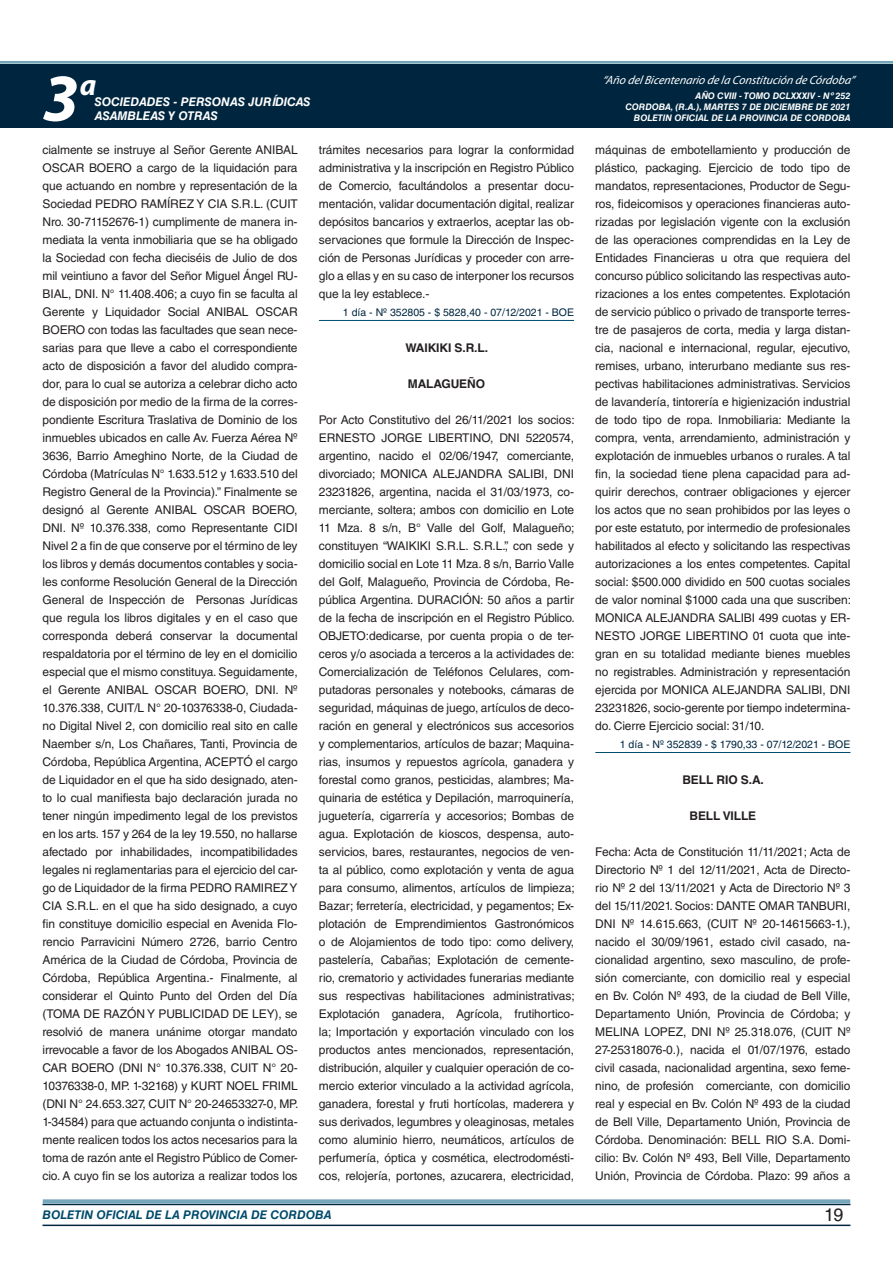
<style>
.page{position:relative;width:893px;height:1263px;background:#fff}
.page>*{position:absolute;margin:0;border:0;box-sizing:border-box;transform-origin:0 0}
.t1{font:italic 700 67.5px "Myriad Pro";color:#fff}
.t2{font:italic 700 30px "Myriad Pro";color:#fff}
.t3{font:18px "Helvetica LT Std";color:#231f20}
.t4{font:12px/18px "Helvetica LT Std";letter-spacing:-.01em;color:#231f20;text-align:justify}
.t5{font:italic 12px "Myriad Pro";color:#fff}
.t6{font:italic 700 12px "Helvetica LT Std";color:#fff}
.t7{font:700 12px "Helvetica LT Std";letter-spacing:-.01em;color:#231f20}
.t8{font:italic 700 12px "Helvetica LT Std";color:#004b6c}
.t9{font:10.5px "Helvetica LT Std";color:#00263f}
.t10{font:italic 700 9px/10.8px "Helvetica LT Std";color:#fff;text-align:right}
</style>
<div class="page">
<div style="left:0;top:61px;width:893px;height:6px;background:#fff;opacity:.75"></div>
<div style="left:0;top:64px;width:893px;height:64px;background:#00263f"></div>
<hr style="left:43px;top:1224px;width:807px;height:2px;background:#00263f">
<div style="left:42px;top:1198px;width:809px;height:8px;background:#fff;opacity:.75"></div>
<hr style="left:319px;top:320px;width:255px;height:1px;background:#004b6c">
<hr style="left:595px;top:752px;width:255px;height:1px;background:#004b6c">
<h1 class="t1" style="left:43px;top:54px;width:38px">3</h1>
<h2 class="t2" style="left:80px;top:66px;width:18px">a</h2>
<p class="t6" style="left:95px;top:94px;width:217px">SOCIEDADES - PERSONAS JURÍDICAS</p>
<p class="t6" style="left:95px;top:109px;width:125px">ASAMBLEAS Y OTRAS</p>
<p class="t4" style="left:43px;top:141px;width:257px">cialmente se instruye al Señor Gerente ANIBAL OSCAR BOERO a cargo de la liquidación para que actuando en nombre y representación de la Sociedad PEDRO RAMÍREZ Y CIA S.R.L. (CUIT Nro. 30-71152676-1) cumplimente de manera in&shy;mediata la venta inmobiliaria que se ha obligado la Sociedad con fecha dieciséis de Julio de dos mil veintiuno a favor del Señor Miguel Ángel RU-BIAL, DNI. N° 11.408.406; a cuyo fin se faculta al Gerente y Liquidador Social ANIBAL OSCAR BOERO con todas las facultades que sean nece&shy;sarias para que lleve a cabo el correspondiente acto de disposición a favor del aludido compra&shy;dor, para lo cual se autoriza a celebrar dicho acto de disposición por medio de la firma de la corres&shy;pondiente Escritura Traslativa de Dominio de los inmuebles ubicados en calle Av. Fuerza Aérea Nº 3636, Barrio Ameghino Norte, de la Ciudad de Córdoba (Matrículas N° 1.633.512 y 1.633.510 del Registro General de la Provincia).” Finalmente se designó al Gerente ANIBAL OSCAR BOERO, DNI. Nº 10.376.338, como Representante CIDI Nivel 2 a fin de que conserve por el término de ley los libros y demás documentos contables y socia&shy;les conforme Resolución General de la Dirección General de Inspección de Personas Jurídicas que regula los libros digitales y en el caso que corresponda deberá conservar la documental respaldatoria por el término de ley en el domicilio especial que el mismo constituya. Seguidamente, el Gerente ANIBAL OSCAR BOERO, DNI. Nº 10.376.338, CUIT/L N° 20-10376338-0, Ciudada&shy;no Digital Nivel 2, con domicilio real sito en calle Naember s/n, Los Chañares, Tanti, Provincia de Córdoba, República Argentina, ACEPTÓ el cargo de Liquidador en el que ha sido designado, aten&shy;to lo cual manifiesta bajo declaración jurada no tener ningún impedimento legal de los previstos en los arts. 157 y 264 de la ley 19.550, no hallarse afectado por inhabilidades, incompatibilidades legales ni reglamentarias para el ejercicio del car&shy;go de Liquidador de la firma PEDRO RAMIREZ Y CIA S.R.L. en el que ha sido designado, a cuyo fin constituye domicilio especial en Avenida Flo&shy;rencio Parravicini Número 2726, barrio Centro América de la Ciudad de Córdoba, Provincia de Córdoba, República Argentina.- Finalmente, al considerar el Quinto Punto del Orden del Día (TOMA DE RAZÓN Y PUBLICIDAD DE LEY), se resolvió de manera unánime otorgar mandato irrevocable a favor de los Abogados ANIBAL OS-CAR BOERO (DNI N° 10.376.338, CUIT N° 20- 10376338-0, MP. 1-32168) y KURT NOEL FRIML (DNI N° 24.653.327, CUIT N° 20-24653327-0, MP.<br>1-34584) para que actuando conjunta o indistinta&shy;mente realicen todos los actos necesarios para la toma de razón ante el Registro Público de Comer&shy;cio. A cuyo fin se los autoriza a realizar todos los</p>
<p class="t4" style="left:319px;top:141px;width:257px">trámites necesarios para lograr la conformidad administrativa y la inscripción en Registro Público de Comercio, facultándolos a presentar docu&shy;mentación, validar documentación digital, realizar depósitos bancarios y extraerlos, aceptar las ob&shy;servaciones que formule la Dirección de Inspec&shy;ción de Personas Jurídicas y proceder con arre&shy;glo a ellas y en su caso de interponer los recursos que la ley establece.-</p>
<p class="t9" style="left:343px;top:306px;width:233px">1 día - Nº 352805 - $ 5828,40 - 07/12/2021 - BOE</p>
<p class="t7" style="left:405px;top:340px;width:84px">WAIKIKI S.R.L.</p>
<p class="t7" style="left:408px;top:376px;width:79px">MALAGUEÑO</p>
<p class="t4" style="left:319px;top:411px;width:257px">Por Acto Constitutivo del 26/11/2021 los socios:<br>ERNESTO JORGE LIBERTINO, DNI 5220574, argentino, nacido el 02/06/1947, comerciante, divorciado; MONICA ALEJANDRA SALIBI, DNI 23231826, argentina, nacida el 31/03/1973, co&shy;merciante, soltera; ambos con domicilio en Lote 11 Mza. 8 s/n, B° Valle del Golf, Malagueño; constituyen “WAIKIKI S.R.L. S.R.L.”, con sede y domicilio social en Lote 11 Mza. 8 s/n, Barrio Valle del Golf, Malagueño, Provincia de Córdoba, Re&shy;pública Argentina. DURACIÓN: 50 años a partir de la fecha de inscripción en el Registro Público.<br>OBJETO:dedicarse, por cuenta propia o de ter&shy;ceros y/o asociada a terceros a la actividades de:<br>Comercialización de Teléfonos Celulares, com&shy;putadoras personales y notebooks, cámaras de seguridad, máquinas de juego, artículos de deco&shy;ración en general y electrónicos sus accesorios y complementarios, artículos de bazar; Maquina&shy;rias, insumos y repuestos agrícola, ganadera y forestal como granos, pesticidas, alambres; Ma&shy;quinaria de estética y Depilación, marroquinería, juguetería, cigarrería y accesorios; Bombas de agua. Explotación de kioscos, despensa, auto&shy;servicios, bares, restaurantes, negocios de ven&shy;ta al público, como explotación y venta de agua para consumo, alimentos, artículos de limpieza; Bazar; ferretería, electricidad, y pegamentos; Ex&shy;plotación de Emprendimientos Gastronómicos o de Alojamientos de todo tipo: como delivery, pastelería, Cabañas; Explotación de cemente&shy;rio, crematorio y actividades funerarias mediante sus respectivas habilitaciones administrativas; Explotación ganadera, Agrícola, frutihortico&shy;la; Importación y exportación vinculado con los productos antes mencionados, representación, distribución, alquiler y cualquier operación de co&shy;mercio exterior vinculado a la actividad agrícola, ganadera, forestal y fruti hortícolas, maderera y sus derivados, legumbres y oleaginosas, metales como aluminio hierro, neumáticos, artículos de perfumería, óptica y cosmética, electrodomésti&shy;cos, relojería, portones, azucarera, electricidad,</p>
<p class="t5" style="left:603px;top:72px;width:254px">“Año delBicentenario de la Constitución de Córdoba”</p>
<p class="t10" style="left:625px;top:91px;width:227px">AÑO CVIII - TOMO DCLXXXIV - Nº 252<br>CORDOBA, (R.A.), MARTES 7 DE DICIEMBRE DE 2021<br>BOLETIN OFICIAL DE LA PROVINCIA DE CORDOBA</p>
<p class="t4" style="left:595px;top:141px;width:257px">máquinas de embotellamiento y producción de plástico, packaging. Ejercicio de todo tipo de mandatos, representaciones, Productor de Segu&shy;ros, fideicomisos y operaciones financieras auto&shy;rizadas por legislación vigente con la exclusión de las operaciones comprendidas en la Ley de Entidades Financieras u otra que requiera del concurso público solicitando las respectivas auto&shy;rizaciones a los entes competentes. Explotación de servicio público o privado de transporte terres&shy;tre de pasajeros de corta, media y larga distan&shy;cia, nacional e internacional, regular, ejecutivo, remises, urbano, interurbano mediante sus res&shy;pectivas habilitaciones administrativas. Servicios de lavandería, tintorería e higienización industrial de todo tipo de ropa. Inmobiliaria: Mediante la compra, venta, arrendamiento, administración y explotación de inmuebles urbanos o rurales. A tal fin, la sociedad tiene plena capacidad para ad&shy;quirir derechos, contraer obligaciones y ejercer los actos que no sean prohibidos por las leyes o por este estatuto, por intermedio de profesionales habilitados al efecto y solicitando las respectivas autorizaciones a los entes competentes. Capital social: $500.000 dividido en 500 cuotas sociales de valor nominal $1000 cada una que suscriben:<br>MONICA ALEJANDRA SALIBI 499 cuotas y ER-NESTO JORGE LIBERTINO 01 cuota que inte&shy;gran en su totalidad mediante bienes muebles no registrables. Administración y representación ejercida por MONICA ALEJANDRA SALIBI, DNI 23231826, socio-gerente por tiempo indetermina&shy;do. Cierre Ejercicio social: 31/10.</p>
<p class="t9" style="left:620px;top:738px;width:232px">1 día - Nº 352839 - $ 1790,33 - 07/12/2021 - BOE</p>
<p class="t7" style="left:682px;top:772px;width:83px">BELL RIO S.A.</p>
<p class="t7" style="left:689px;top:808px;width:68px">BELL VILLE</p>
<p class="t4" style="left:595px;top:843px;width:257px">Fecha: Acta de Constitución 11/11/2021; Acta de Directorio Nº 1 del 12/11/2021, Acta de Directo&shy;rio Nº 2 del 13/11/2021 y Acta de Directorio Nº 3 del 15/11/2021. Socios: DANTE OMAR TANBURI, DNI Nº 14.615.663, (CUIT Nº 20-14615663-1.), nacido el 30/09/1961, estado civil casado, na&shy;cionalidad argentino, sexo masculino, de profe&shy;sión comerciante, con domicilio real y especial en Bv. Colón Nº 493, de la ciudad de Bell Ville, Departamento Unión, Provincia de Córdoba; y MELINA LOPEZ, DNI Nº 25.318.076, (CUIT Nº 27-25318076-0.), nacida el 01/07/1976, estado civil casada, nacionalidad argentina, sexo feme&shy;nino, de profesión comerciante, con domicilio real y especial en Bv. Colón Nº 493 de la ciudad de Bell Ville, Departamento Unión, Provincia de Córdoba. Denominación: BELL RIO S.A. Domi&shy;cilio: Bv. Colón Nº 493, Bell Ville, Departamento Unión, Provincia de Córdoba. Plazo: 99 años a</p>
<p class="t8" style="left:43px;top:1208px;width:290px">BOLETIN OFICIAL DE LA PROVINCIA DE CORDOBA</p>
<h3 class="t3" style="left:824px;top:1204px;width:21px">19</h3>
</div>
